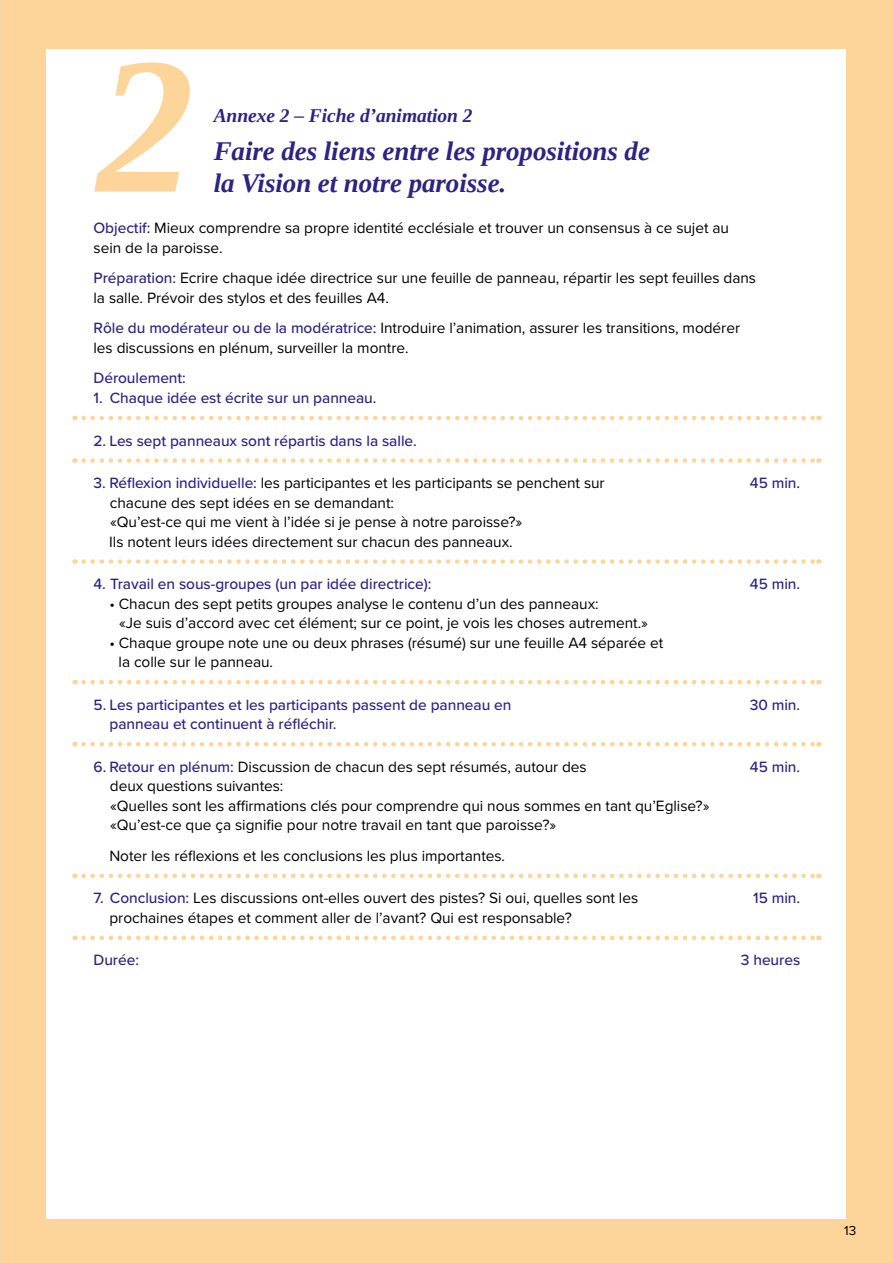
<style>
.page{position:relative;width:893px;height:1263px;background:#fdd49a}
.page>*{position:absolute;margin:0;border:0;box-sizing:border-box;transform-origin:0 0}
.t1{font:italic 700 195px "Liberation Serif";color:#fdd49a}
.t2{font:italic 700 27px/32.4px "Liberation Serif";letter-spacing:-.005em;color:#2e2382}
.t3{font:italic 700 19.5px "Liberation Serif";letter-spacing:-.005em;color:#2e2382}
.t4{font:15.45px/19.5px "Proxima Nova";letter-spacing:-.005em;color:#000}
.t5{font:500 15.45px/19.5px "Proxima Nova";letter-spacing:-.005em;color:#2e2382}
.t6{font:13.5px "Proxima Nova";color:#000}
.s1{font-weight:500;color:#2e2382}
</style>
<div class="page">
<div style="left:47px;top:49px;width:799px;height:1169px;background:#fff"></div>
<svg style="left:83px;top:416px;width:736px;height:4px"></svg>
<svg style="left:83px;top:458px;width:736px;height:5px"></svg>
<svg style="left:83px;top:680px;width:736px;height:4px"></svg>
<svg style="left:83px;top:742px;width:736px;height:4px"></svg>
<svg style="left:83px;top:873px;width:736px;height:5px"></svg>
<svg style="left:83px;top:935px;width:736px;height:5px"></svg>
<svg style="left:83px;top:559px;width:736px;height:5px"></svg>
<h1 class="t1" style="left:97px;top:0;width:99px">2</h1>
<p class="t3" style="left:214px;top:103px;width:260px">Annexe 2 – Fiche d’animation 2</p>
<h2 class="t2" style="left:214px;top:135px;width:438px">Faire des liens entre les propositions de la Vision et notre paroisse.</h2>
<p class="t4" style="left:94px;top:219px;width:637px"><span class="s1">Objectif:</span> Mieux comprendre sa propre identité ecclésiale et trouver un consensus à ce sujet au</p>
<p class="t4" style="left:94px;top:233px;width:664px;line-height:30.6px">sein de la paroisse.<br><span class="s1">Préparation:</span> Ecrire chaque idée directrice sur une feuille de panneau, répartir les sept feuilles dans</p>
<p class="t4" style="left:94px;top:283px;width:648px;line-height:30.6px">la salle. Prévoir des stylos et des feuilles A4.<br><span class="s1">Rôle du modérateur ou de la modératrice:</span> Introduire l’animation, assurer les transitions, modérer</p>
<p class="t4" style="left:94px;top:338px;width:317px">les discussions en plénum, surveiller la montre.</p>
<p class="t5" style="left:94px;top:368px;width:94px">Déroulement:</p>
<p class="t5" style="left:94px;top:387px;width:284px">1. Chaque idée est écrite sur un panneau.</p>
<p class="t5" style="left:94px;top:430px;width:325px">2. Les sept panneaux sont répartis dans la salle.</p>
<p class="t4" style="left:109px;top:473px;width:497px;text-indent:-16px"><span class="s1">3. Réflexion individuelle:</span> les participantes et les participants se penchent sur chacune des sept idées en se demandant:<br>«Qu’est-ce qui me vient à l’idée si je pense à notre paroisse?»<br>Ils notent leurs idées directement sur chacun des panneaux.</p>
<p class="t5" style="left:94px;top:574px;width:339px">4. Travail en sous-groupes (un par idée directrice):</p>
<p class="t4" style="left:119px;top:594px;width:530px;text-indent:-10px">• Chacun des sept petits groupes analyse le contenu d’un des panneaux:<br>«Je suis d’accord avec cet élément; sur ce point, je vois les choses autrement.»</p>
<p class="t4" style="left:119px;top:633px;width:546px;text-indent:-9px">• Chaque groupe note une ou deux phrases (résumé) sur une feuille A4 séparée et la colle sur le panneau.</p>
<p class="t5" style="left:109px;top:694px;width:404px;text-indent:-16px">5. Les participantes et les participants passent de panneau en panneau et continuent à réfléchir.</p>
<p class="t4" style="left:110px;top:757px;width:601px;text-indent:-16px"><span class="s1">6. Retour en plénum:</span> Discussion de chacun des sept résumés, autour des<br>deux questions suivantes:<br>«Quelles sont les affirmations clés pour comprendre qui nous sommes en tant qu’Eglise?» «Qu’est-ce que ça signifie pour notre travail en tant que paroisse?»</p>
<p class="t4" style="left:109px;top:846px;width:397px">Noter les réflexions et les conclusions les plus importantes.</p>
<p class="t4" style="left:109px;top:889px;width:530px;text-indent:-16px"><span class="s1">7. Conclusion:</span> Les discussions ont-elles ouvert des pistes? Si oui, quelles sont les prochaines étapes et comment aller de l’avant? Qui est responsable?</p>
<p class="t5" style="left:94px;top:950px;width:47px">Durée:</p>
<p class="t5" style="left:750px;top:473px;width:52px">45 min.</p>
<p class="t5" style="left:750px;top:574px;width:52px">45 min.</p>
<p class="t5" style="left:750px;top:694px;width:52px">30 min.</p>
<p class="t5" style="left:750px;top:756px;width:52px">45 min.</p>
<p class="t5" style="left:753px;top:888px;width:49px">15 min.</p>
<p class="t5" style="left:741px;top:950px;width:61px">3 heures</p>
<p class="t6" style="left:844px;top:1223px;width:14px">13</p>
</div>
